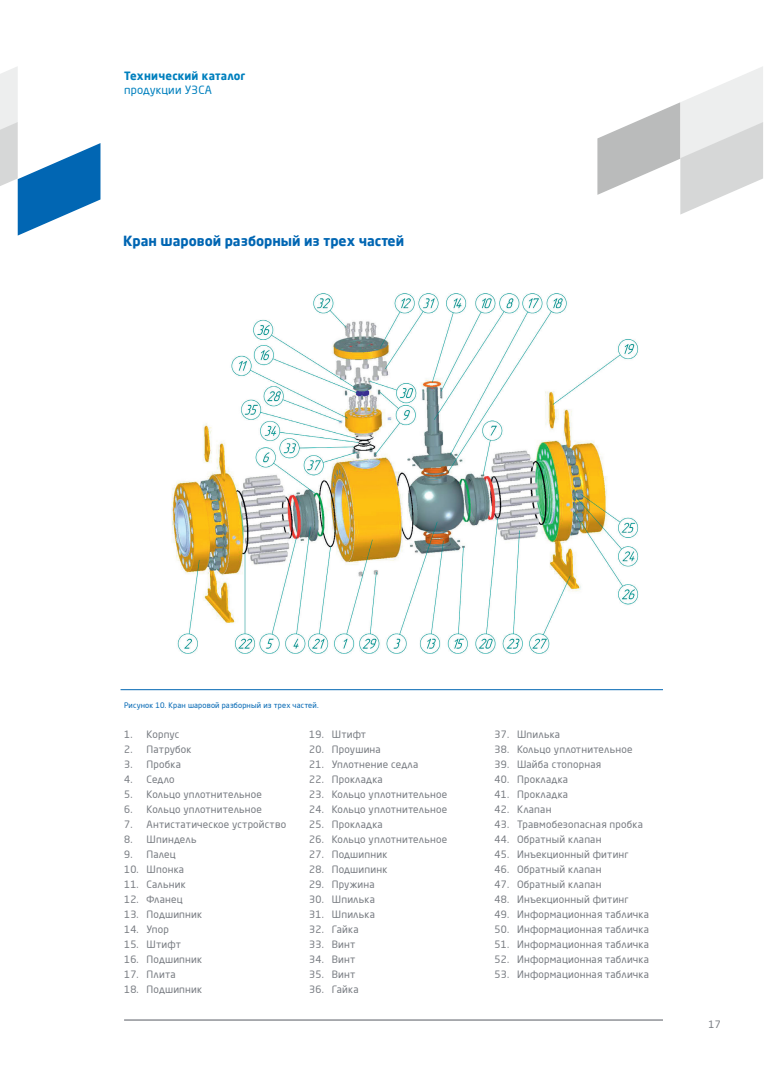
<style>
.page{position:relative;width:780px;height:1088px;background:#fff}
.page>*{position:absolute;margin:0;border:0;box-sizing:border-box;transform-origin:0 0}
.t1{font:700 13.75px "Neo Sans Pro";color:#0166b3}
.t2{font:700 11.25px "Neo Sans Pro";letter-spacing:.02em;color:#0080be}
.t3{font:11.25px "Neo Sans Pro";letter-spacing:.02em;color:#0080be}
.t4{font:10px "Neo Sans Pro";letter-spacing:.02em;color:#787c82}
.t5{font:7.5px "Neo Sans Pro";letter-spacing:.02em;color:#0166b3}
</style>
<div class="page">
<hr style="left:124px;top:1019px;width:539px;height:1px;background:#787c82">
<svg style="left:597px;top:66px;width:166px;height:149px"></svg>
<hr style="left:120px;top:689px;width:543px;height:1px;background:#0166b3">
<svg style="left:0;top:67px;width:100px;height:169px"></svg>
<img style="left:171px;top:293px;width:468px;height:361px">
<p class="t2" style="left:124px;top:69px;width:123px">Технический каталог</p>
<p class="t3" style="left:124px;top:83px;width:89px">продукции УЗСА</p>
<h1 class="t1" style="left:123px;top:232px;width:282px">Кран шаровой разборный из трех частей</h1>
<p class="t5" style="left:124px;top:700px;width:196px">Рисунок 10. Кран шаровой разборный из трех частей.</p>
<p class="t4" style="left:124px;top:728px;width:57px">1. Корпус</p>
<p class="t4" style="left:124px;top:743px;width:69px">2. Патрубок</p>
<p class="t4" style="left:124px;top:758px;width:58px">3. Пробка</p>
<p class="t4" style="left:124px;top:773px;width:52px">4. Седло</p>
<p class="t4" style="left:124px;top:788px;width:139px">5. Кольцо уплотнительное</p>
<p class="t4" style="left:124px;top:803px;width:139px">6. Кольцо уплотнительное</p>
<p class="t4" style="left:124px;top:818px;width:164px">7. Антистатическое устройство</p>
<p class="t4" style="left:124px;top:833px;width:74px">8. Шпиндель</p>
<p class="t4" style="left:124px;top:848px;width:53px">9. Палец</p>
<p class="t4" style="left:124px;top:863px;width:61px">10. Шпонка</p>
<p class="t4" style="left:124px;top:878px;width:63px">11. Сальник</p>
<p class="t4" style="left:124px;top:893px;width:60px">12. Фланец</p>
<p class="t4" style="left:124px;top:908px;width:80px">13. Подшипник</p>
<p class="t4" style="left:124px;top:923px;width:46px">14. Упор</p>
<p class="t4" style="left:124px;top:938px;width:58px">15. Штифт</p>
<p class="t4" style="left:124px;top:953px;width:80px">16. Подшипник</p>
<p class="t4" style="left:124px;top:968px;width:53px">17. Плита</p>
<p class="t4" style="left:124px;top:983px;width:80px">18. Подшипник</p>
<p class="t4" style="left:309px;top:728px;width:58px">19. Штифт</p>
<p class="t4" style="left:309px;top:743px;width:73px">20. Проушина</p>
<p class="t4" style="left:309px;top:758px;width:111px">21. Уплотнение седла</p>
<p class="t4" style="left:309px;top:773px;width:75px">22. Прокладка</p>
<p class="t4" style="left:309px;top:788px;width:139px">23. Кольцо уплотнительное</p>
<p class="t4" style="left:309px;top:803px;width:139px">24. Кольцо уплотнительное</p>
<p class="t4" style="left:309px;top:818px;width:75px">25. Прокладка</p>
<p class="t4" style="left:309px;top:833px;width:139px">26. Кольцо уплотнительное</p>
<p class="t4" style="left:309px;top:848px;width:80px">27. Подшипник</p>
<p class="t4" style="left:309px;top:863px;width:80px">28. Подшипинк</p>
<p class="t4" style="left:309px;top:878px;width:67px">29. Пружина</p>
<p class="t4" style="left:309px;top:893px;width:67px">30. Шпилька</p>
<p class="t4" style="left:309px;top:908px;width:67px">31. Шпилька</p>
<p class="t4" style="left:309px;top:923px;width:51px">32. Гайка</p>
<p class="t4" style="left:309px;top:938px;width:48px">33. Винт</p>
<p class="t4" style="left:309px;top:953px;width:48px">34. Винт</p>
<p class="t4" style="left:309px;top:968px;width:48px">35. Винт</p>
<p class="t4" style="left:309px;top:983px;width:51px">36. Гайка</p>
<p class="t4" style="left:494px;top:728px;width:67px">37. Шпилька</p>
<p class="t4" style="left:494px;top:743px;width:139px">38. Кольцо уплотнительное</p>
<p class="t4" style="left:494px;top:758px;width:108px">39. Шайба стопорная</p>
<p class="t4" style="left:494px;top:773px;width:75px">40. Прокладка</p>
<p class="t4" style="left:494px;top:788px;width:75px">41. Прокладка</p>
<p class="t4" style="left:494px;top:803px;width:58px">42. Клапан</p>
<p class="t4" style="left:494px;top:818px;width:150px">43. Травмобезопасная пробка</p>
<p class="t4" style="left:494px;top:833px;width:108px">44. Обратный клапан</p>
<p class="t4" style="left:494px;top:848px;width:136px">45. Инъекционный фитинг</p>
<p class="t4" style="left:494px;top:863px;width:108px">46. Обратный клапан</p>
<p class="t4" style="left:494px;top:878px;width:108px">47. Обратный клапан</p>
<p class="t4" style="left:494px;top:893px;width:136px">48. Инъекционный фитинг</p>
<p class="t4" style="left:494px;top:908px;width:156px">49. Информационная табличка</p>
<p class="t4" style="left:494px;top:923px;width:156px">50. Информационная табличка</p>
<p class="t4" style="left:494px;top:938px;width:156px">51. Информационная табличка</p>
<p class="t4" style="left:494px;top:953px;width:156px">52. Информационная табличка</p>
<p class="t4" style="left:494px;top:968px;width:156px">53. Информационная табличка</p>
<p class="t4" style="left:708px;top:1018px;width:14px">17</p>
</div>
